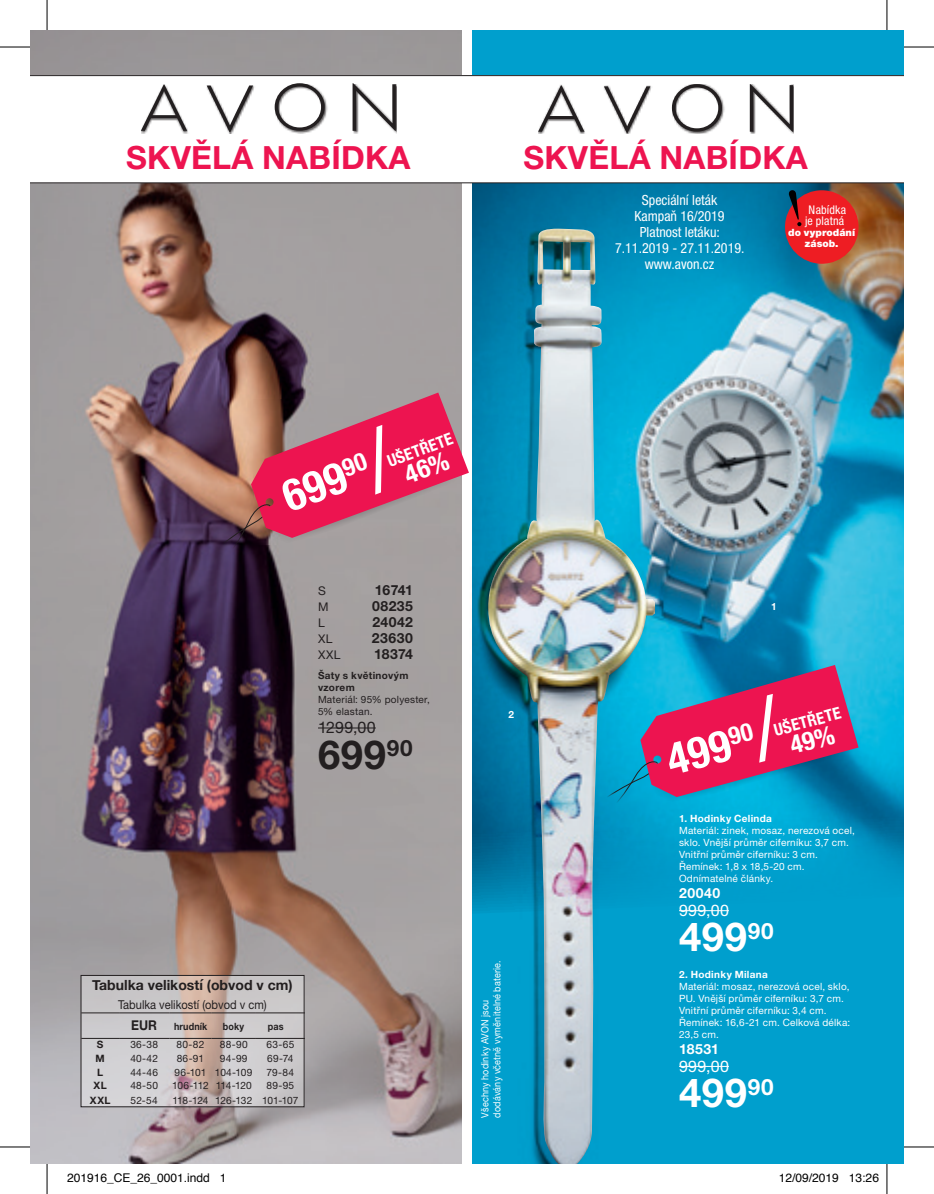
<style>
.page{position:relative;width:934px;height:1194px;background:#fff}
.page>*{position:absolute;margin:0;border:0;box-sizing:border-box;transform-origin:0 0}
.t1{font:700 condensed 44px "Helvetica Neue";color:#fff}
.t2{font:700 40px "Helvetica Neue AVON";letter-spacing:.015em;color:#fff}
.t3{font:700 40px "Helvetica Neue AVON";color:#231f20}
.t4{font:700 32px "Helvetica Neue AVON";letter-spacing:.01em;color:#ed1450}
.t5{font:700 condensed 16.4px "Helvetica Neue";color:#fff}
.t6{font:16px "Helvetica Neue AVON";letter-spacing:.02em;color:#fff}
.t7{font:16px "Helvetica Neue AVON";letter-spacing:.01em;color:#231f20}
.t8{font:condensed 14px/16px "Helvetica Neue LTW1 G";color:#fff;text-align:center}
.t9{font:700 14px "Helvetica Neue";color:#231f20}
.t10{font:700 14px "Helvetica Neue AVON";letter-spacing:.035em;color:#231f20}
.t11{font:700 14px "Helvetica Neue AVON";letter-spacing:.04em;color:#fff}
.t12{font:700 13.6px "Helvetica Neue AVON";color:#231f20;scale:.9 1}
.t13{font:12.2px "Helvetica Neue AVON";color:#231f20;scale:.9 1}
.t14{font:12px "Helvetica";color:#000}
.t15{font:condensed 12px/11px "Helvetica Neue LTW1 G";letter-spacing:.015em;color:#fff;text-align:center}
.t16{font:12px "Helvetica Neue AVON";color:#231f20}
.t17{font:10.2px "Helvetica Neue AVON";letter-spacing:.01em;color:#231f20}
.t18{font:10.2px "Helvetica Neue AVON";letter-spacing:-.03em;color:#231f20}
.t19{font:10.2px "Helvetica Neue AVON";letter-spacing:-.035em;color:#231f20}
.t20{font:700 10.2px "Helvetica Neue AVON";color:#231f20}
.t21{font:10px/12px "Helvetica Neue AVON";letter-spacing:.02em;color:#fff}
.t22{font:10px/12px "Helvetica Neue AVON";letter-spacing:.02em;color:#fff;scale:.9 1}
.t23{font:700 10px "Helvetica Neue AVON";letter-spacing:.03em;color:#fff}
.t24{font:10px/12px "Helvetica Neue AVON";letter-spacing:.025em;color:#231f20}
.t25{font:700 10px/12px "Helvetica Neue AVON";letter-spacing:.03em;color:#231f20}
.t26{font:900 10px/11px "Helvetica Neue LTW1 G";letter-spacing:.005em;color:#fff;text-align:center}
.t27{font:700 10px "Helvetica Neue AVON";letter-spacing:.03em;color:#231f20;scale:.9 1}
</style>
<div class="page">
<img style="left:30px;top:30px;width:431px;height:1134px">
<div style="left:472px;top:30px;width:431px;height:1134px;background:#009fcd"></div>
<img style="left:654px;top:183px;width:249px;height:729px">
<img style="left:457px;top:183px;width:197px;height:981px">
<img style="left:487px;top:229px;width:167px;height:935px">
<svg style="left:30px;top:75px;width:873px;height:108px"></svg>
<div style="left:538px;top:85px;width:255px;height:49px;background:#fff"></div>
<svg style="left:538px;top:85px;width:46px;height:47px"></svg>
<svg style="left:749px;top:84px;width:43px;height:48px"></svg>
<svg style="left:671px;top:84px;width:50px;height:48px"></svg>
<svg style="left:604px;top:86px;width:46px;height:47px"></svg>
<div style="left:141px;top:84px;width:255px;height:49px;background:#fff"></div>
<svg style="left:141px;top:85px;width:46px;height:46px"></svg>
<svg style="left:352px;top:83px;width:44px;height:48px"></svg>
<svg style="left:274px;top:83px;width:50px;height:48px"></svg>
<svg style="left:207px;top:86px;width:46px;height:46px"></svg>
<hr style="left:318px;top:728px;width:57px;height:1px;background:#231f20">
<hr style="left:678px;top:1066px;width:50px;height:1px;background:#fff">
<hr style="left:678px;top:910px;width:50px;height:1px;background:#fff">
<svg style="left:83px;top:977px;width:219px;height:128px;background:#ccc5c4"></svg>
<div style="left:81px;top:975px;width:223px;height:132px;border:1px solid #231f20"></div>
<hr style="left:81px;top:1012px;width:38px;height:1px;background:#231f20">
<hr style="left:119px;top:1012px;width:50px;height:1px;background:#231f20">
<hr style="left:169px;top:1012px;width:42px;height:1px;background:#231f20">
<hr style="left:211px;top:1012px;width:45px;height:1px;background:#231f20">
<hr style="left:256px;top:1012px;width:49px;height:1px;background:#231f20">
<hr style="left:81px;top:1038px;width:38px;height:1px;background:#231f20">
<hr style="left:119px;top:1038px;width:50px;height:1px;background:#231f20">
<hr style="left:169px;top:1038px;width:42px;height:1px;background:#231f20">
<hr style="left:211px;top:1038px;width:45px;height:1px;background:#231f20">
<hr style="left:256px;top:1038px;width:49px;height:1px;background:#231f20">
<div style="left:784px;top:190px;width:74px;height:74px;background:#ee1d23;border-radius:50%"></div>
<svg style="left:788px;top:190px;width:13px;height:36px"></svg>
<hr style="left:0;top:47px;width:30px;height:1px;background:#000">
<hr style="left:903px;top:47px;width:30px;height:1px;background:#000">
<hr style="left:0;top:1147px;width:30px;height:1px;background:#000">
<hr style="left:903px;top:1147px;width:30px;height:1px;background:#000">
<hr style="left:47px;top:0;width:1px;height:30px;background:#000">
<hr style="left:47px;top:1164px;width:1px;height:30px;background:#000">
<hr style="left:886px;top:0;width:1px;height:30px;background:#000">
<hr style="left:886px;top:1164px;width:1px;height:30px;background:#000">
<svg style="left:211px;top:392px;width:257px;height:169px;background:#bb5c72"></svg>
<svg style="left:595px;top:665px;width:263px;height:149px"></svg>
<h3 class="t4" style="left:126px;top:138px;width:286px">SKVĚLÁ NABÍDKA</h3>
<h3 class="t4" style="left:523px;top:138px;width:286px">SKVĚLÁ NABÍDKA</h3>
<h1 class="t1" style="left:271px;top:464px;width:91px;rotate:-21deg">699<sup>90</sup></h1>
<h3 class="t5" style="left:383px;top:449px;width:70px;rotate:-21deg">UŠETŘETE</h3>
<p class="t16" style="left:318px;top:584px;width:9px">S</p>
<h3 class="t10" style="left:375px;top:582px;width:40px">16741</h3>
<p class="t16" style="left:318px;top:600px;width:12px">M</p>
<h3 class="t10" style="left:372px;top:598px;width:42px">08235</h3>
<p class="t16" style="left:318px;top:616px;width:8px">L</p>
<h3 class="t10" style="left:372px;top:614px;width:42px">24042</h3>
<p class="t16" style="left:318px;top:632px;width:16px">XL</p>
<h3 class="t10" style="left:372px;top:630px;width:43px">23630</h3>
<p class="t16" style="left:318px;top:648px;width:24px">XXL</p>
<h3 class="t10" style="left:374px;top:646px;width:40px">18374</h3>
<p class="t25" style="left:318px;top:670px;width:92px">Šaty s květinovým vzorem</p>
<p class="t24" style="left:318px;top:694px;width:113px">Materiál: 95% polyester,<br>5% elastan.</p>
<h3 class="t7" style="left:318px;top:718px;width:59px">1299,00</h3>
<h2 class="t3" style="left:318px;top:730px;width:96px">699<sup>90</sup></h2>
<p class="t23" style="left:508px;top:708px;width:7px">2</p>
<h3 class="t9" style="left:92px;top:974px;width:202px">Tabulka velikostí (obvod v cm)</h3>
<p class="t13" style="left:118px;top:997px;width:167px">Tabulka velikostí (obvod v cm)</p>
<h3 class="t12" style="left:131px;top:1017px;width:30px">EUR</h3>
<p class="t27" style="left:174px;top:1020px;width:39px">hrudník</p>
<p class="t27" style="left:223px;top:1020px;width:25px">boky</p>
<p class="t27" style="left:268px;top:1020px;width:19px">pas</p>
<p class="t20" style="left:97px;top:1038px;width:8px">S</p>
<p class="t17" style="left:130px;top:1038px;width:29px">36-38</p>
<p class="t17" style="left:176px;top:1038px;width:29px">80-82</p>
<p class="t17" style="left:220px;top:1038px;width:29px">88-90</p>
<p class="t17" style="left:266px;top:1038px;width:29px">63-65</p>
<p class="t20" style="left:96px;top:1052px;width:11px">M</p>
<p class="t17" style="left:130px;top:1052px;width:29px">40-42</p>
<p class="t17" style="left:177px;top:1052px;width:29px">86-91</p>
<p class="t17" style="left:220px;top:1052px;width:29px">94-99</p>
<p class="t17" style="left:267px;top:1052px;width:28px">69-74</p>
<p class="t20" style="left:97px;top:1066px;width:8px">L</p>
<p class="t17" style="left:130px;top:1066px;width:29px">44-46</p>
<p class="t17" style="left:174px;top:1066px;width:80px">96-101 104-109</p>
<p class="t17" style="left:266px;top:1066px;width:29px">79-84</p>
<p class="t20" style="left:94px;top:1079px;width:15px">XL</p>
<p class="t17" style="left:130px;top:1079px;width:29px">48-50</p>
<p class="t19" style="left:172px;top:1079px;width:81px">106-112 114-120</p>
<p class="t17" style="left:266px;top:1079px;width:29px">89-95</p>
<p class="t20" style="left:90px;top:1094px;width:22px">XXL</p>
<p class="t17" style="left:130px;top:1094px;width:29px">52-54</p>
<p class="t18" style="left:172px;top:1094px;width:128px">118-124 126-132 101-107</p>
<p class="t22" style="left:479px;top:1117px;width:176px;rotate:-90deg">Všechny hodinky AVON jsou dodávány včetně vyměnitelné baterie.</p>
<h3 class="t8" style="left:615px;top:192px;width:131px">Speciální leták<br>Kampaň 16/2019<br>Platnost letáku:<br>7.11.2019 - 27.11.2019. www.avon.cz</h3>
<p class="t15" style="left:804px;top:204px;width:43px">Nabídka je platná</p>
<p class="t26" style="left:787px;top:227px;width:68px">do vyprodání zásob.</p>
<p class="t23" style="left:770px;top:600px;width:7px">1</p>
<h1 class="t1" style="left:657px;top:725px;width:91px;rotate:-15deg">499<sup>90</sup></h1>
<h3 class="t5" style="left:770px;top:717px;width:70px;rotate:-15deg">UŠETŘETE</h3>
<p class="t23" style="left:678px;top:812px;width:94px">1. Hodinky Celinda</p>
<p class="t21" style="left:678px;top:824px;width:177px">Materiál: zinek, mosaz, nerezová ocel, sklo. Vnější průměr ciferníku: 3,7 cm.<br>Vnitřní průměr ciferníku: 3 cm.<br>Řemínek: 1,8 x 18,5-20 cm.<br>Odnímatelné články.</p>
<h3 class="t11" style="left:678px;top:884px;width:43px">20040</h3>
<h3 class="t6" style="left:678px;top:900px;width:51px">999,00</h3>
<h2 class="t2" style="left:678px;top:912px;width:96px">499<sup>90</sup></h2>
<p class="t23" style="left:678px;top:968px;width:90px">2. Hodinky Milana</p>
<p class="t21" style="left:678px;top:980px;width:173px">Materiál: mosaz, nerezová ocel, sklo,<br>PU. Vnější průměr ciferníku: 3,7 cm.<br>Vnitřní průměr ciferníku: 3,4 cm.<br>Řemínek: 16,6-21 cm. Celková délka:<br>23,5 cm.</p>
<h3 class="t11" style="left:678px;top:1040px;width:41px">18531</h3>
<h3 class="t6" style="left:678px;top:1056px;width:51px">999,00</h3>
<h2 class="t2" style="left:678px;top:1068px;width:96px">499<sup>90</sup></h2>
<p class="t14" style="left:67px;top:1168px;width:161px">201916_CE_26_0001.indd 1</p>
<p class="t14" style="left:778px;top:1168px;width:102px">12/09/2019 13:26</p>
</div>
